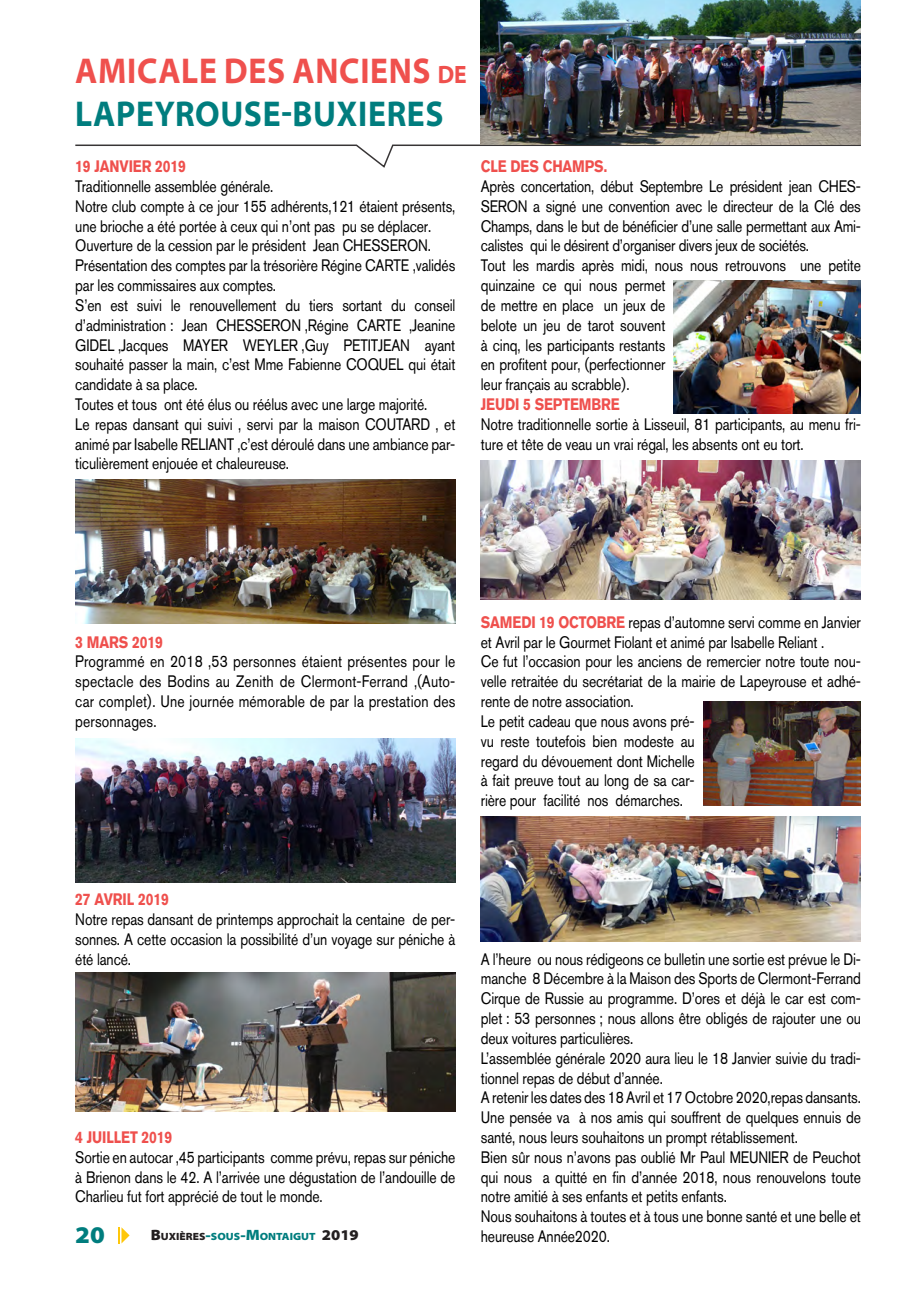
<style>
.page{position:relative;width:915px;height:1289px;background:#fff}
.page>*{position:absolute;margin:0;border:0;box-sizing:border-box;transform-origin:0 0}
.t1{font:700 semi-expanded 36px/43.2px "Myriad Pro";letter-spacing:.02em;color:#007d7e;scale:.86 1}
.t2{font:900 semi-expanded 24px "Myriad Pro";color:#007d7e}
.t3{font:16.5px/19.8px "Akzidenz Grotesk BQ";letter-spacing:-.01em;color:#000;scale:.84 1}
.t4{font:700 16.5px "Akzidenz Grotesk BQ";letter-spacing:-.01em;color:#ef504d;scale:.84 1}
.t5{font:900 semi-expanded 10.5px "Myriad Pro";color:#007d7e}
.s1{color:#ef504d}
.s2{font-size:25.2px;color:#ef504d}
.s3{font-weight:700;color:#ef504d}
.s4{font-size:15px;color:#231f20}
.s5{color:#231f20}
.s6{font-size:15px}
</style>
<div class="page">
<svg style="left:75px;top:144px;width:786px;height:24px"></svg>
<img style="left:75px;top:479px;width:380px;height:145px">
<img style="left:75px;top:738px;width:380px;height:144px">
<img style="left:75px;top:972px;width:380px;height:139px">
<img style="left:480px;top:0;width:380px;height:144px">
<img style="left:480px;top:460px;width:380px;height:140px">
<img style="left:480px;top:816px;width:380px;height:125px">
<img style="left:673px;top:280px;width:187px;height:133px">
<img style="left:703px;top:701px;width:157px;height:104px">
<svg style="left:118px;top:1227px;width:11px;height:16px"></svg>
<h1 class="t1" style="left:75px;top:50px;width:454px"><span class="s1">AMICALE DES ANCIENS</span> <span class="s2">de<br></span>LAPEYROUSE-BUXIERES</h1>
<p class="t4" style="left:75px;top:157px;width:133px">19 JANVIER 2019</p>
<p class="t3" style="left:75px;top:176px;width:454px">Traditionnelle assemblée générale.<br>Notre club compte à ce jour 155 adhérents,121 étaient présents, une brioche a été portée à ceux qui n’ont pas pu se déplacer.<br>Ouverture de la cession par le président Jean CHESSERON.<br>Présentation des comptes par la trésorière Régine CARTE ,validés par les commissaires aux comptes.<br>S’en est suivi le renouvellement du tiers sortant du conseil d’administration : Jean CHESSERON ,Régine CARTE ,Jeanine GIDEL ,Jacques MAYER WEYLER ,Guy PETITJEAN ayant souhaité passer la main, c’est Mme Fabienne COQUEL qui était candidate à sa place.<br>Toutes et tous ont été élus ou réélus avec une large majorité.<br>Le repas dansant qui suivi , servi par la maison COUTARD , et animé par Isabelle RELIANT ,c’est déroulé dans une ambiance par&shy;ticulièrement enjouée et chaleureuse.</p>
<p class="t4" style="left:480px;top:157px;width:152px">CLE DES CHAMPS.</p>
<p class="t3" style="left:480px;top:176px;width:454px">Après concertation, début Septembre Le président jean CHES-SERON a signé une convention avec le directeur de la Clé des Champs, dans le but de bénéficier d’une salle permettant aux Ami&shy;calistes qui le désirent d’organiser divers jeux de sociétés.<br>Tout les mardis après midi, nous nous retrouvons une petite quinzaine ce qui nous permet<br>de mettre en place un jeux de<br>belote un jeu de tarot souvent<br>à cinq, les participants restants<br>en profitent pour, (perfectionner<br>leur français au scrabble).</p>
<p class="t4" style="left:480px;top:394px;width:167px">JEUDI 5 SEPTEMBRE</p>
<p class="t3" style="left:480px;top:414px;width:454px">Notre traditionnelle sortie à Lisseuil, 81 participants, au menu fri&shy;ture et tête de veau un vrai régal, les absents ont eu tort.</p>
<p class="t4" style="left:75px;top:632px;width:106px">3 MARS 2019</p>
<p class="t3" style="left:75px;top:651px;width:454px;text-align:justify">Programmé en 2018 ,53 personnes étaient présentes pour le spectacle des Bodins au Zenith de Clermont-Ferrand ,(Auto&shy;car complet). Une journée mémorable de par la prestation des personnages.</p>
<p class="t3" style="left:480px;top:612px;width:454px"><span class="s3">SAMEDI 19 OCTOBRE</span> repas d’automne servi comme en Janvier et Avril par le Gourmet Fiolant et animé par Isabelle Reliant .<br>Ce fut l’occasion pour les anciens de remercier notre toute nou&shy;velle retraitée du secrétariat de la mairie de Lapeyrouse et adhé&shy;rente de notre association.<br>Le petit cadeau que nous avons pré-<br>vu reste toutefois bien modeste au<br>regard du dévouement dont Michelle<br>à fait preuve tout au long de sa car-<br>rière pour facilité nos démarches.</p>
<p class="t4" style="left:75px;top:889px;width:113px">27 AVRIL 2019</p>
<p class="t3" style="left:75px;top:909px;width:454px;text-align:justify">Notre repas dansant de printemps approchait la centaine de per&shy;sonnes. A cette occasion la possibilité d’un voyage sur péniche à été lancé.</p>
<p class="t4" style="left:75px;top:1127px;width:117px">4 JUILLET 2019</p>
<p class="t3" style="left:75px;top:1146px;width:454px;text-align:justify">Sortie en autocar ,45 participants comme prévu, repas sur péniche à Brienon dans le 42. A l’arrivée une dégustation de l’andouille de Charlieu fut fort apprécié de tout le monde.</p>
<h2 class="t2" style="left:75px;top:1221px;width:31px">20</h2>
<p class="t5" style="left:151px;top:1230px;width:209px"><span class="s4">B</span><span class="s5">UXIÈRES</span><span class="s6">-</span>SOUS<span class="s6">-M</span>ONTAIGUT <span class="s4">2019</span></p>
<p class="t3" style="left:480px;top:948px;width:454px">A l’heure ou nous rédigeons ce bulletin une sortie est prévue le Di&shy;manche 8 Décembre à la Maison des Sports de Clermont-Ferrand Cirque de Russie au programme. D’ores et déjà le car est com&shy;plet : 53 personnes ; nous allons être obligés de rajouter une ou deux voitures particulières.<br>L’assemblée générale 2020 aura lieu le 18 Janvier suivie du tradi&shy;tionnel repas de début d’année.<br>A retenir les dates des 18 Avril et 17 Octobre 2020,repas dansants.<br>Une pensée va à nos amis qui souffrent de quelques ennuis de santé, nous leurs souhaitons un prompt rétablissement.<br>Bien sûr nous n’avons pas oublié Mr Paul MEUNIER de Peuchot qui nous a quitté en fin d’année 2018, nous renouvelons toute notre amitié à ses enfants et petits enfants.<br>Nous souhaitons à toutes et à tous une bonne santé et une belle et heureuse Année2020.</p>
</div>
